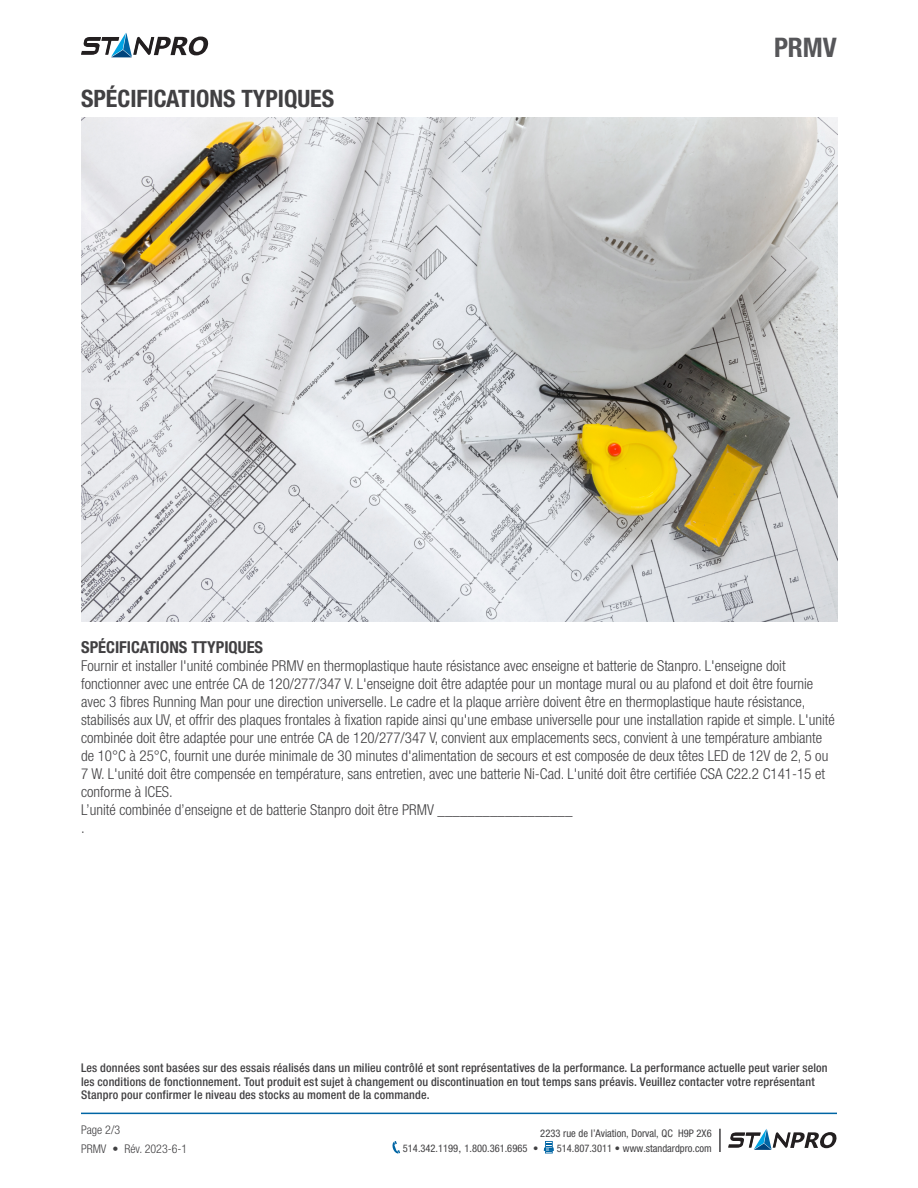
<style>
.page{position:relative;width:918px;height:1188px;background:#fff}
.page>*{position:absolute;margin:0;border:0;box-sizing:border-box;transform-origin:0 0}
.t1{font:700 condensed 27px "Helvetica Neue";color:#565659}
.t2{font:700 condensed 24px "Helvetica Neue";color:#414042}
.t3{font:700 condensed 16.5px "Helvetica Neue";color:#414042}
.t4{font:300 condensed 15px/18px "Helvetica Neue";color:#414042}
.t5{font:500 condensed 12px/13.5px "Helvetica Neue";letter-spacing:.015em;color:#414042}
.t6{font:300 condensed 12px/18.3px "Helvetica Neue";color:#414042}
.t7{font:condensed 10.5px "Helvetica Neue";color:#414042}
.s1{font-stretch:normal}
</style>
<div class="page">
<img style="left:81px;top:117px;width:756px;height:504px">
<hr style="left:81px;top:1113px;width:756px;height:1px;background:#0065a4">
<hr style="left:719px;top:1129px;width:2px;height:23px;background:#414042">
<svg style="left:392px;top:1141px;width:8px;height:13px"></svg>
<svg style="left:544px;top:1141px;width:10px;height:12px"></svg>
<svg style="left:728px;top:1129px;width:109px;height:21px"></svg>
<svg style="left:81px;top:33px;width:127px;height:24px"></svg>
<h2 class="t2" style="left:81px;top:84px;width:255px">SPÉCIFICATIONS TYPIQUES</h2>
<h1 class="t1" style="left:774px;top:31px;width:65px">PRMV</h1>
<p class="t3" style="left:81px;top:637px;width:184px">SPÉCIFICATIONS TTYPIQUES</p>
<p class="t4" style="left:81px;top:657px;width:755px">Fournir et installer l'unité combinée PRMV en thermoplastique haute résistance avec enseigne et batterie de Stanpro. L'enseigne doit fonctionner avec une entrée CA de 120/277/347 V. L'enseigne doit être adaptée pour un montage mural ou au plafond et doit être fournie avec 3 fibres Running Man pour une direction universelle. Le cadre et la plaque arrière doivent être en thermoplastique haute résistance, stabilisés aux UV, et offrir des plaques frontales à fixation rapide ainsi qu'une embase universelle pour une installation rapide et simple. L'unité combinée doit être adaptée pour une entrée CA de 120/277/347 V, convient aux emplacements secs, convient à une température ambiante de 10°C à 25°C, fournit une durée minimale de 30 minutes d'alimentation de secours et est composée de deux têtes LED de 12V de 2, 5 ou 7 W. L'unité doit être compensée en température, sans entretien, avec une batterie Ni-Cad. L'unité doit être certifiée CSA C22.2 C141-15 et conforme à ICES.<br>L’unité combinée d’enseigne et de batterie Stanpro doit être PRMV __________________<br>.</p>
<p class="t5" style="left:81px;top:1061px;width:748px">Les données sont basées sur des essais réalisés dans un milieu contrôlé et sont représentatives de la performance. La performance actuelle peut varier selon les conditions de fonctionnement. Tout produit est sujet à changement ou discontinuation en tout temps sans préavis. Veuillez contacter votre représentant<br>Stanpro pour confirmer le niveau des stocks au moment de la commande.</p>
<p class="t6" style="left:81px;top:1121px;width:108px">Page 2/3<br>PRMV • Rév. 2023-6-1</p>
<p class="t7" style="left:540px;top:1127px;width:173px">2233 rue de l’Aviation, Dorval, QC H9P 2X6</p>
<p class="t7" style="left:403px;top:1142px;width:137px">514.342.1199<span class="s1">,</span> 1.800.361.6965 •</p>
<p class="t7" style="left:557px;top:1142px;width:157px">514.807.3011 • www.standardpro.com</p>
</div>
